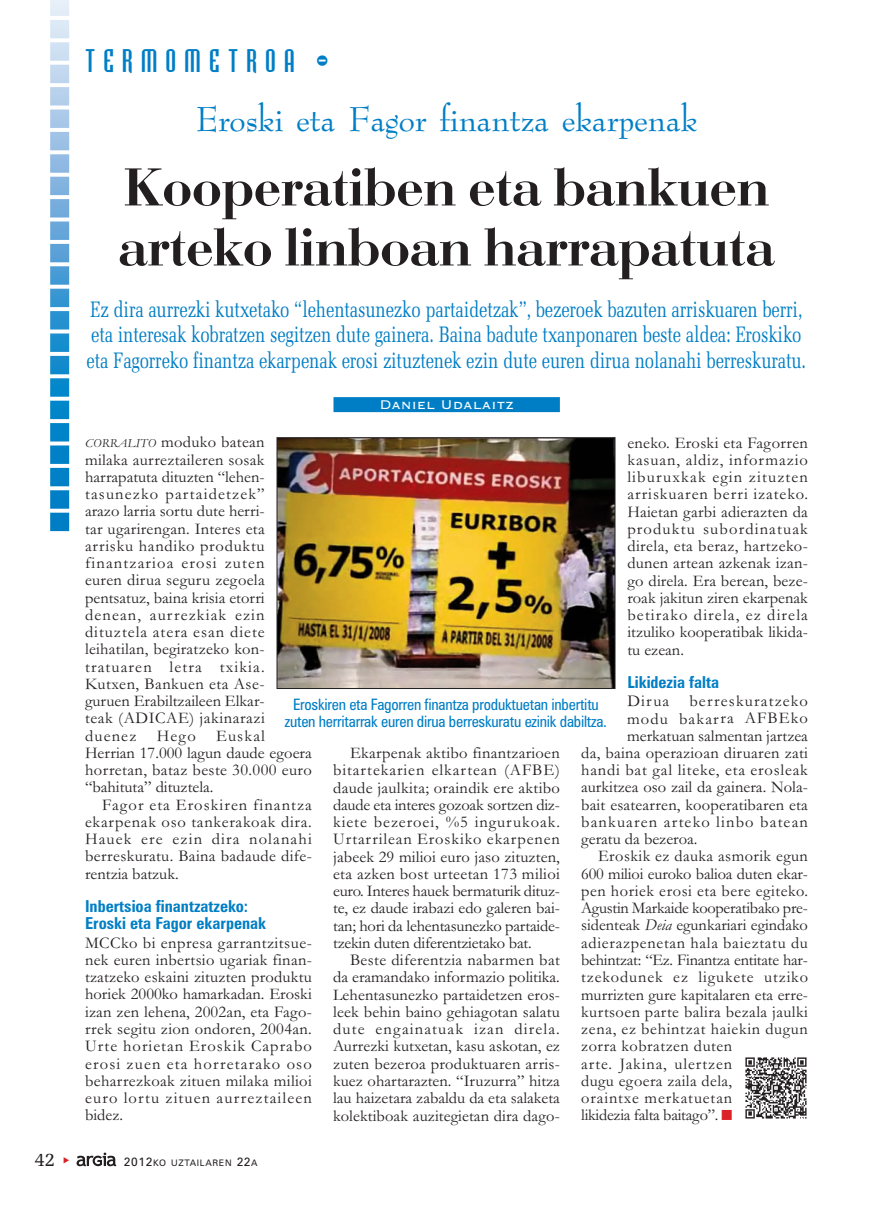
<style>
.page{position:relative;width:893px;height:1212px;background:#fff}
.page>*{position:absolute;margin:0;border:0;box-sizing:border-box;transform-origin:0 0}
.t1{font:55.5px/60px "Bodoni";color:#231f20}
.t2{font:40.5px "Bernadette";color:#007ec5}
.t3{font:30px "Bodiac";letter-spacing:.275em;color:#007ec5}
.t4{font:22.5px/25.5px "Memoir Condensed";letter-spacing:-.015em;color:#007ec5}
.t5{font:19.5px "Memoir";color:#231f20}
.t6{font:16.5px/17.2px "Garamond";letter-spacing:.02em;color:#231f20;text-align:justify}
.t7{font:16.5px "Garamond";color:#231f20}
.t8{font:16.5px "Garamond";letter-spacing:-.015em;color:#231f20}
.t9{font:16.5px "Garamond";letter-spacing:.055em;color:#231f20}
.t10{font:16.5px "Garamond";letter-spacing:.07em;color:#231f20}
.t11{font:700 condensed 16.5px/17.4px "Zurich BT";color:#007ec5}
.t12{font:16.5px "Garamond";letter-spacing:.045em;color:#231f20}
.t13{font:16.5px "Garamond";letter-spacing:-.01em;color:#231f20}
.t14{font:16.5px "Garamond";letter-spacing:.05em;color:#231f20}
.t15{font:16.5px "Copperplate Gothic BT";color:#fff}
.t16{font:condensed 15.75px/17.2px "Zurich BT";letter-spacing:-.015em;color:#007ec5;text-align:center}
.t17{font:9px "Zurich BT";letter-spacing:.075em;color:#231f20}
.s1{font-style:italic;font-size:12.3px}
.s2{font-style:italic}
.s3{color:#da2128}
.s4{font-size:12px}
</style>
<div class="page">
<svg style="left:77px;top:1152px;width:39px;height:14px"></svg>
<img style="left:50px;top:0;width:20px;height:532px">
<img style="left:745px;top:1057px;width:62px;height:62px">
<div style="left:333px;top:397px;width:227px;height:15px;background:#007ec5"></div>
<img style="left:279px;top:439px;width:334px;height:248px">
<div style="left:277px;top:437px;width:338px;height:252px;border:1px solid #231f20"></div>
<h3 class="t3" style="left:85px;top:49px;width:245px">TERMOMETROA -</h3>
<h2 class="t2" style="left:196px;top:102px;width:503px">Eroski eta Fagor finantza ekarpenak</h2>
<h1 class="t1" style="left:118px;top:163px;width:658px">Kooperatiben eta bankuen arteko linboan harrapatuta</h1>
<p class="t4" style="left:87px;top:298px;width:721px">Ez dira aurrezki kutxetako “lehentasunezko partaidetzak”, bezeroek bazuten arriskuaren berri, eta interesak kobratzen segitzen dute gainera. Baina badute txanponaren beste aldea: Eroskiko eta Fagorreko finantza ekarpenak erosi zituztenek ezin dute euren dirua nolanahi berreskuratu.</p>
<p class="t15" style="left:379px;top:393px;width:136px">Daniel Udalaitz</p>
<p class="t6" style="left:85px;top:435px;width:228px;text-align:left"><span class="s1">CORRALITO</span> moduko batean<br>milaka aurreztaileren sosak harrapatuta dituzten “lehen&shy;tasunezko partaidetzek”<br>arazo larria sortu dute herri-<br>tar ugarirengan. Interes eta arrisku handiko produktu finantzarioa erosi zuten<br>euren dirua seguru zegoela pentsatuz, baina krisia etorri denean, aurrezkiak ezin dituztela atera esan diete leihatilan, begiratzeko kon&shy;tratuaren letra txikia.<br>Kutxen, Bankuen eta Ase&shy;guruen Erabiltzaileen Elkar-<br>teak (ADICAE) jakinarazi duenez Hego Euskal<br>Herrian 17.000 lagun daude egoera horretan, bataz beste 30.000 euro “bahituta” dituztela.</p>
<p class="t6" style="left:85px;top:797px;width:228px;text-indent:17px">Fagor eta Eroskiren finantza ekarpenak oso tankerakoak dira.<br>Hauek ere ezin dira nolanahi berreskuratu. Baina badaude dife&shy;rentzia batzuk.</p>
<p class="t11" style="left:85px;top:898px;width:183px">Inbertsioa finantzatzeko:<br>Eroski eta Fagor ekarpenak</p>
<p class="t6" style="left:85px;top:936px;width:228px">MCCko bi enpresa garrantzitsue&shy;nek euren inbertsio ugariak finan&shy;tzatzeko eskaini zituzten produktu horiek 2000ko hamarkadan. Eroski izan zen lehena, 2002an, eta Fago&shy;rrek segitu zion ondoren, 2004an.<br>Urte horietan Eroskik Caprabo erosi zuen eta horretarako oso beharrezkoak zituen milaka milioi euro lortu zituen aurreztaileen bidez.</p>
<p class="t6" style="left:627px;top:436px;width:182px">eneko. Eroski eta Fagorren kasuan, aldiz, informazio liburuxkak egin zituzten arriskuaren berri izateko.<br>Haietan garbi adierazten da produktu subordinatuak direla, eta beraz, hartzeko&shy;dunen artean azkenak izan&shy;go direla. Era berean, beze&shy;roak jakitun ziren ekarpenak betirako direla, ez direla itzuliko kooperatibak likida&shy;tu ezean.</p>
<p class="t11" style="left:627px;top:674px;width:93px">Likidezia falta</p>
<p class="t10" style="left:627px;top:695px;width:182px">Dirua berreskuratzeko</p>
<p class="t10" style="left:627px;top:713px;width:182px">modu bakarra AFBEko</p>
<p class="t7" style="left:627px;top:730px;width:182px">merkatuan salmentan jartzea</p>
<p class="t6" style="left:581px;top:746px;width:228px">da, baina operazioan diruaren zati</p>
<p class="t14" style="left:581px;top:764px;width:228px">handi bat gal liteke, eta erosleak</p>
<p class="t7" style="left:581px;top:781px;width:228px">aurkitzea oso zail da gainera. Nola-</p>
<p class="t6" style="left:581px;top:798px;width:228px">bait esatearren, kooperatibaren eta</p>
<p class="t10" style="left:581px;top:816px;width:228px">bankuaren arteko linbo batean</p>
<p class="t7" style="left:581px;top:833px;width:118px">geratu da bezeroa.</p>
<p class="t6" style="left:598px;top:849px;width:211px">Eroskik ez dauka asmorik egun</p>
<p class="t13" style="left:581px;top:868px;width:228px">600 milioi euroko balioa duten ekar-</p>
<p class="t6" style="left:581px;top:884px;width:228px">pen horiek erosi eta bere egiteko.</p>
<p class="t8" style="left:581px;top:902px;width:228px">Agustin Markaide kooperatibako pre-</p>
<p class="t7" style="left:581px;top:919px;width:228px">sidenteak <span class="s2">Deia</span> egunkariari egindako</p>
<p class="t12" style="left:581px;top:937px;width:228px">adierazpenetan hala baieztatu du</p>
<p class="t8" style="left:581px;top:954px;width:228px">behintzat: “Ez. Finantza entitate har-</p>
<p class="t9" style="left:581px;top:971px;width:228px">tzekodunek ez ligukete utziko</p>
<p class="t6" style="left:581px;top:987px;width:228px">murrizten gure kapitalaren eta erre-</p>
<p class="t6" style="left:581px;top:1005px;width:228px">kurtsoen parte balira bezala jaulki</p>
<p class="t12" style="left:581px;top:1023px;width:228px">zena, ez behintzat haiekin dugun</p>
<p class="t6" style="left:581px;top:1039px;width:153px">zorra kobratzen duten</p>
<p class="t9" style="left:581px;top:1058px;width:153px">arte. Jakina, ulertzen</p>
<p class="t6" style="left:581px;top:1074px;width:153px">dugu egoera zaila dela,</p>
<p class="t9" style="left:581px;top:1092px;width:153px">oraintxe merkatuetan</p>
<p class="t8" style="left:581px;top:1109px;width:152px">likidezia falta baitago”. <span class="s3">■</span></p>
<p class="t16" style="left:285px;top:697px;width:324px">Eroskiren eta Fagorren finantza produktuetan inbertitu zuten herritarrak euren dirua berreskuratu ezinik dabiltza.</p>
<p class="t6" style="left:333px;top:746px;width:228px;text-indent:17px">Ekarpenak aktibo finantzarioen bitartekarien elkartean (AFBE) daude jaulkita; oraindik ere aktibo daude eta interes gozoak sortzen diz&shy;kiete bezeroei, %5 ingurukoak.<br>Urtarrilean Eroskiko ekarpenen jabeek 29 milioi euro jaso zituzten, eta azken bost urteetan 173 milioi euro. Interes hauek bermaturik dituz&shy;te, ez daude irabazi edo galeren bai&shy;tan; hori da lehentasunezko partaide&shy;tzekin duten diferentzietako bat.</p>
<p class="t6" style="left:333px;top:953px;width:228px;text-indent:17px">Beste diferentzia nabarmen bat da eramandako informazio politika.<br>Lehentasunezko partaidetzen eros&shy;leek behin baino gehiagotan salatu dute engainatuak izan direla.<br>Aurrezki kutxetan, kasu askotan, ez zuten bezeroa produktuaren arris&shy;kuez ohartarazten. “Iruzurra” hitza lau haizetara zabaldu da eta salaketa kolektiboak auzitegietan dira dago-</p>
<p class="t5" style="left:35px;top:1151px;width:22px">42</p>
<p class="t17" style="left:124px;top:1160px;width:135px"><span class="s4">2012</span>KO UZTAILAREN <span class="s4">22</span>A</p>
</div>
